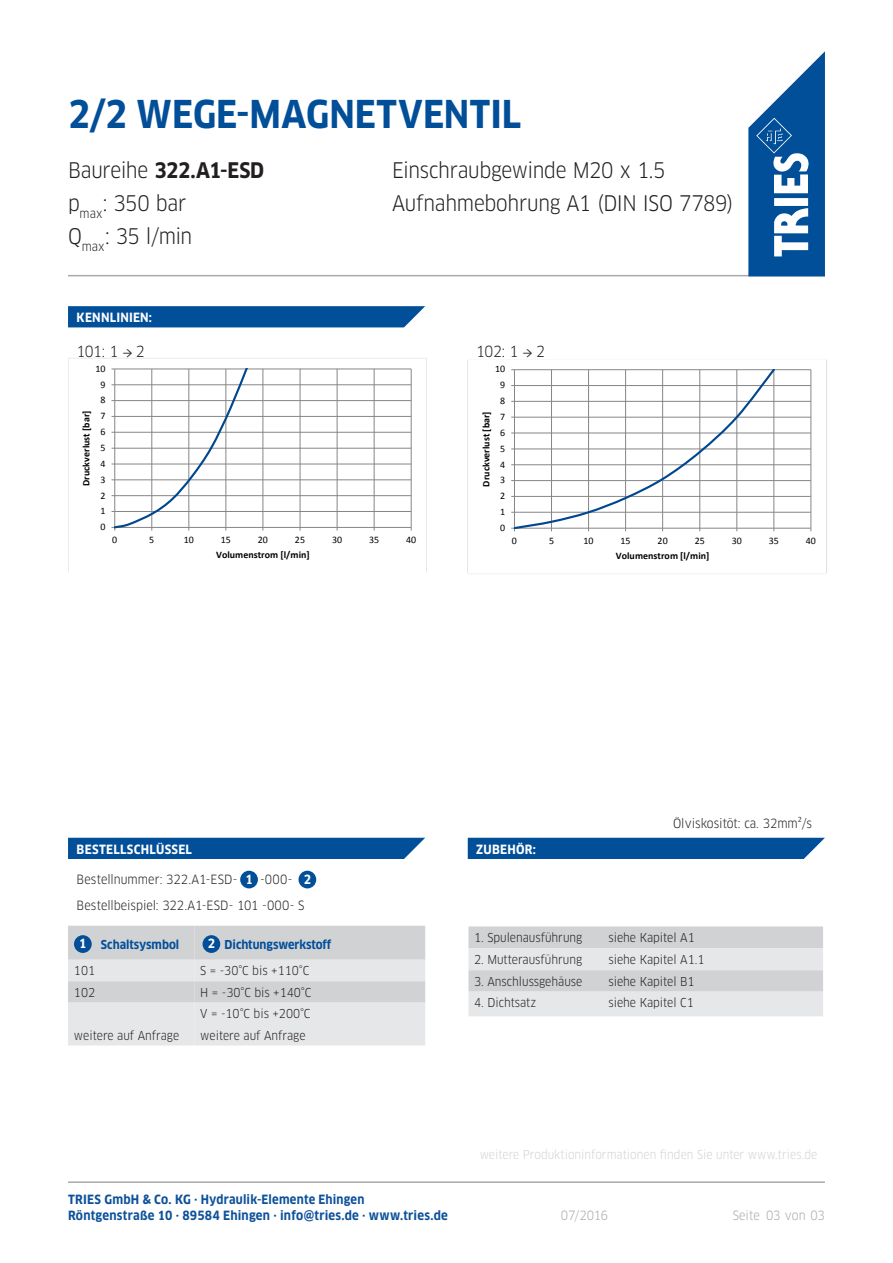
<style>
.page{position:relative;width:893px;height:1263px;background:#fff}
.page>*{position:absolute;margin:0;border:0;box-sizing:border-box;transform-origin:0 0}
.t1{font:700 37.5px "Clan OT Narr";letter-spacing:.005em;color:#014e99}
.t2{font:21px "Clan OT Narr";letter-spacing:-.015em;color:#231f20}
.t3{font:700 21px "Clan OT Narr";letter-spacing:-.025em;color:#231f20}
.t4{font:15px "Clan OT Narr";letter-spacing:-.035em;color:#231f20}
.t5{font:700 12.45px/16.5px "Clan OT Narr";letter-spacing:.02em;color:#0e519b}
.t6{font:12.45px "Clan OT Narr";color:#231f20}
.t7{font:700 12.45px "Clan OT Narr";letter-spacing:.02em;color:#fff}
.t8{font:12.45px "Clan OT Narr";letter-spacing:-.005em;color:#a8a9ad}
.t9{font:12px "Clan OT Narr";color:#231f20}
.t10{font:12px "Clan OT Narr";color:#d1d2d4}
.t11{font:700 12px "Clan OT Narr";color:#014e99}
.t12{font:700 9.9px "Calibri";letter-spacing:.005em;color:#000}
.t13{font:9.9px "Calibri";color:#000}
.s1{font-weight:400}
.s2{font-family:"Minion Pro"}
</style>
<div class="page">
<hr style="left:68px;top:275px;width:757px;height:1px;background:#a8a9ad">
<svg style="left:748px;top:51px;width:77px;height:225px"></svg>
<hr style="left:68px;top:1181px;width:757px;height:2px;background:#a8a9ad">
<svg style="left:68px;top:306px;width:357px;height:21px;background:#0a549c"></svg>
<div style="left:68px;top:838px;width:357px;height:21px;background:#014e99"></div>
<svg style="left:68px;top:926px;width:357px;height:119px;background:#dcdddf"></svg>
<div style="left:74px;top:935px;width:18px;height:18px;background:#014e99;border-radius:50%"></div>
<div style="left:203px;top:935px;width:17px;height:18px;background:#014e99;border-radius:50%"></div>
<div style="left:240px;top:871px;width:18px;height:17px;background:#014e99;border-radius:50%"></div>
<div style="left:298px;top:871px;width:18px;height:17px;background:#014e99;border-radius:50%"></div>
<div style="left:468px;top:838px;width:357px;height:21px;background:#014e99"></div>
<svg style="left:470px;top:928px;width:352px;height:88px;background:#dcdddf"></svg>
<div style="left:468px;top:926px;width:356px;height:188px;border:1px solid #fff"></div>
<hr style="left:115px;top:511px;width:296px;height:1px;background:#868686">
<hr style="left:115px;top:495px;width:296px;height:1px;background:#868686">
<hr style="left:115px;top:479px;width:296px;height:1px;background:#868686">
<hr style="left:115px;top:464px;width:296px;height:1px;background:#868686">
<hr style="left:115px;top:448px;width:296px;height:1px;background:#868686">
<hr style="left:115px;top:432px;width:296px;height:1px;background:#868686">
<hr style="left:115px;top:416px;width:296px;height:1px;background:#868686">
<hr style="left:115px;top:400px;width:296px;height:1px;background:#868686">
<hr style="left:115px;top:384px;width:296px;height:1px;background:#868686">
<hr style="left:115px;top:369px;width:296px;height:1px;background:#868686">
<hr style="left:263px;top:369px;width:1px;height:158px;background:#868686">
<hr style="left:300px;top:369px;width:1px;height:158px;background:#868686">
<hr style="left:337px;top:369px;width:1px;height:158px;background:#868686">
<hr style="left:374px;top:369px;width:1px;height:158px;background:#868686">
<hr style="left:411px;top:369px;width:1px;height:158px;background:#868686">
<hr style="left:115px;top:527px;width:296px;height:1px;background:#868686">
<svg style="left:112px;top:369px;width:140px;height:161px"></svg>
<div style="left:67px;top:357px;width:361px;height:217px;border:2px solid #fff"></div>
<hr style="left:514px;top:512px;width:297px;height:1px;background:#868686">
<hr style="left:514px;top:496px;width:297px;height:1px;background:#868686">
<hr style="left:514px;top:480px;width:297px;height:1px;background:#868686">
<hr style="left:514px;top:464px;width:297px;height:1px;background:#868686">
<hr style="left:514px;top:449px;width:297px;height:1px;background:#868686">
<hr style="left:514px;top:433px;width:297px;height:1px;background:#868686">
<hr style="left:514px;top:417px;width:297px;height:1px;background:#868686">
<hr style="left:514px;top:401px;width:297px;height:1px;background:#868686">
<hr style="left:514px;top:385px;width:297px;height:1px;background:#868686">
<hr style="left:514px;top:369px;width:297px;height:1px;background:#868686">
<hr style="left:810px;top:370px;width:1px;height:158px;background:#868686">
<hr style="left:514px;top:528px;width:297px;height:1px;background:#868686">
<svg style="left:511px;top:369px;width:266px;height:162px"></svg>
<div style="left:466px;top:358px;width:362px;height:217px;border:2px solid #fff"></div>
<p class="t1" style="left:68px;top:92px;width:454px">2/2 WEGE-MAGNETVENTIL</p>
<p class="t3" style="left:68px;top:158px;width:198px"><span class="s1">Baureihe</span> 322.A1-ESD</p>
<p class="t2" style="left:392px;top:158px;width:275px">Einschraubgewinde M20 x 1.5</p>
<p class="t2" style="left:68px;top:191px;width:120px">p<sub>max</sub>: 350 bar</p>
<p class="t2" style="left:392px;top:191px;width:343px">Aufnahmebohrung A1 (DIN ISO 7789)</p>
<p class="t2" style="left:68px;top:224px;width:126px">Q<sub>max</sub>: 35 l/min</p>
<p class="t7" style="left:77px;top:310px;width:77px">KENNLINIEN:</p>
<p class="t4" style="left:77px;top:343px;width:70px">101: 1 <span class="s2">→</span> 2</p>
<p class="t4" style="left:476px;top:343px;width:70px">102: 1 <span class="s2">→</span> 2</p>
<p class="t13" style="left:95px;top:362px;width:12px">10</p>
<p class="t13" style="left:495px;top:363px;width:12px">10</p>
<p class="t13" style="left:100px;top:378px;width:7px">9</p>
<p class="t13" style="left:500px;top:379px;width:7px">9</p>
<p class="t13" style="left:100px;top:394px;width:7px">8</p>
<p class="t13" style="left:500px;top:395px;width:7px">8</p>
<p class="t12" style="left:80px;top:486px;width:77px;rotate:-90deg">Druckverlust [bar]</p>
<p class="t13" style="left:100px;top:410px;width:7px">7</p>
<p class="t13" style="left:100px;top:426px;width:7px">6</p>
<p class="t13" style="left:100px;top:441px;width:7px">5</p>
<p class="t13" style="left:100px;top:457px;width:7px">4</p>
<p class="t13" style="left:100px;top:473px;width:7px">3</p>
<p class="t12" style="left:480px;top:487px;width:77px;rotate:-90deg">Druckverlust [bar]</p>
<p class="t13" style="left:500px;top:410px;width:7px">7</p>
<p class="t13" style="left:500px;top:426px;width:7px">6</p>
<p class="t13" style="left:500px;top:442px;width:7px">5</p>
<p class="t13" style="left:500px;top:458px;width:7px">4</p>
<p class="t13" style="left:500px;top:474px;width:7px">3</p>
<p class="t13" style="left:100px;top:489px;width:7px">2</p>
<p class="t13" style="left:500px;top:490px;width:7px">2</p>
<p class="t13" style="left:100px;top:505px;width:7px">1</p>
<p class="t13" style="left:500px;top:506px;width:7px">1</p>
<p class="t13" style="left:100px;top:521px;width:7px">0</p>
<p class="t13" style="left:500px;top:521px;width:7px">0</p>
<p class="t13" style="left:112px;top:534px;width:7px">0</p>
<p class="t13" style="left:149px;top:534px;width:7px">5</p>
<p class="t13" style="left:184px;top:534px;width:12px">10</p>
<p class="t13" style="left:221px;top:534px;width:12px">15</p>
<p class="t13" style="left:258px;top:534px;width:12px">20</p>
<p class="t13" style="left:295px;top:534px;width:12px">25</p>
<p class="t13" style="left:332px;top:534px;width:12px">30</p>
<p class="t13" style="left:369px;top:534px;width:12px">35</p>
<p class="t13" style="left:406px;top:534px;width:12px">40</p>
<p class="t13" style="left:512px;top:534px;width:7px">0</p>
<p class="t13" style="left:549px;top:534px;width:7px">5</p>
<p class="t13" style="left:583px;top:534px;width:12px">10</p>
<p class="t13" style="left:621px;top:534px;width:12px">15</p>
<p class="t13" style="left:658px;top:534px;width:12px">20</p>
<p class="t13" style="left:695px;top:534px;width:12px">25</p>
<p class="t13" style="left:732px;top:534px;width:12px">30</p>
<p class="t13" style="left:769px;top:534px;width:12px">35</p>
<p class="t13" style="left:806px;top:534px;width:12px">40</p>
<p class="t12" style="left:216px;top:549px;width:95px">Volumenstrom [l/min]</p>
<p class="t12" style="left:616px;top:549px;width:95px">Volumenstrom [l/min]</p>
<p class="t7" style="left:77px;top:842px;width:117px">BESTELLSCHLÜSSEL</p>
<p class="t6" style="left:77px;top:872px;width:162px">Bestellnummer: 322.A1-ESD-</p>
<p class="t7" style="left:245px;top:872px;width:9px">1</p>
<p class="t6" style="left:260px;top:872px;width:34px">-000-</p>
<p class="t7" style="left:304px;top:872px;width:9px">2</p>
<p class="t6" style="left:77px;top:898px;width:229px">Bestellbeispiel: 322.A1-ESD- 101 -000- S</p>
<p class="t11" style="left:101px;top:937px;width:80px">Schaltsysmbol</p>
<p class="t11" style="left:225px;top:937px;width:108px">Dichtungswerkstoff</p>
<p class="t7" style="left:79px;top:937px;width:9px">1</p>
<p class="t7" style="left:208px;top:937px;width:9px">2</p>
<p class="t9" style="left:74px;top:964px;width:23px">101</p>
<p class="t9" style="left:200px;top:964px;width:110px">S = -30°C bis +110°C</p>
<p class="t9" style="left:74px;top:985px;width:23px">102</p>
<p class="t9" style="left:200px;top:985px;width:113px">H = -30°C bis +140°C</p>
<p class="t9" style="left:200px;top:1006px;width:112px">V = -10°C bis +200°C</p>
<p class="t9" style="left:74px;top:1028px;width:107px">weitere auf Anfrage</p>
<p class="t9" style="left:200px;top:1028px;width:107px">weitere auf Anfrage</p>
<p class="t7" style="left:476px;top:842px;width:61px">ZUBEHÖR:</p>
<p class="t6" style="left:673px;top:816px;width:140px">Ölviskositöt: ca. 32mm²/s</p>
<p class="t9" style="left:474px;top:930px;width:110px">1. Spulenausführung</p>
<p class="t9" style="left:608px;top:930px;width:88px">siehe Kapitel A1</p>
<p class="t9" style="left:474px;top:952px;width:110px">2. Mutterausführung</p>
<p class="t9" style="left:608px;top:952px;width:98px">siehe Kapitel A1.1</p>
<p class="t9" style="left:474px;top:974px;width:110px">3. Anschlussgehäuse</p>
<p class="t9" style="left:608px;top:974px;width:88px">siehe Kapitel B1</p>
<p class="t9" style="left:474px;top:995px;width:64px">4. Dichtsatz</p>
<p class="t9" style="left:608px;top:995px;width:87px">siehe Kapitel C1</p>
<p class="t5" style="left:68px;top:1191px;width:381px">TRIES GmbH &amp; Co. KG · Hydraulik-Elemente Ehingen<br>Röntgenstraße 10 · 89584 Ehingen · info@tries.de · www.tries.de</p>
<p class="t10" style="left:480px;top:1148px;width:339px">weitere Produktioninformationen finden Sie unter www.tries.de</p>
<p class="t8" style="left:561px;top:1208px;width:49px">07/2016</p>
<p class="t8" style="left:733px;top:1208px;width:94px">Seite 03 von 03</p>
</div>
